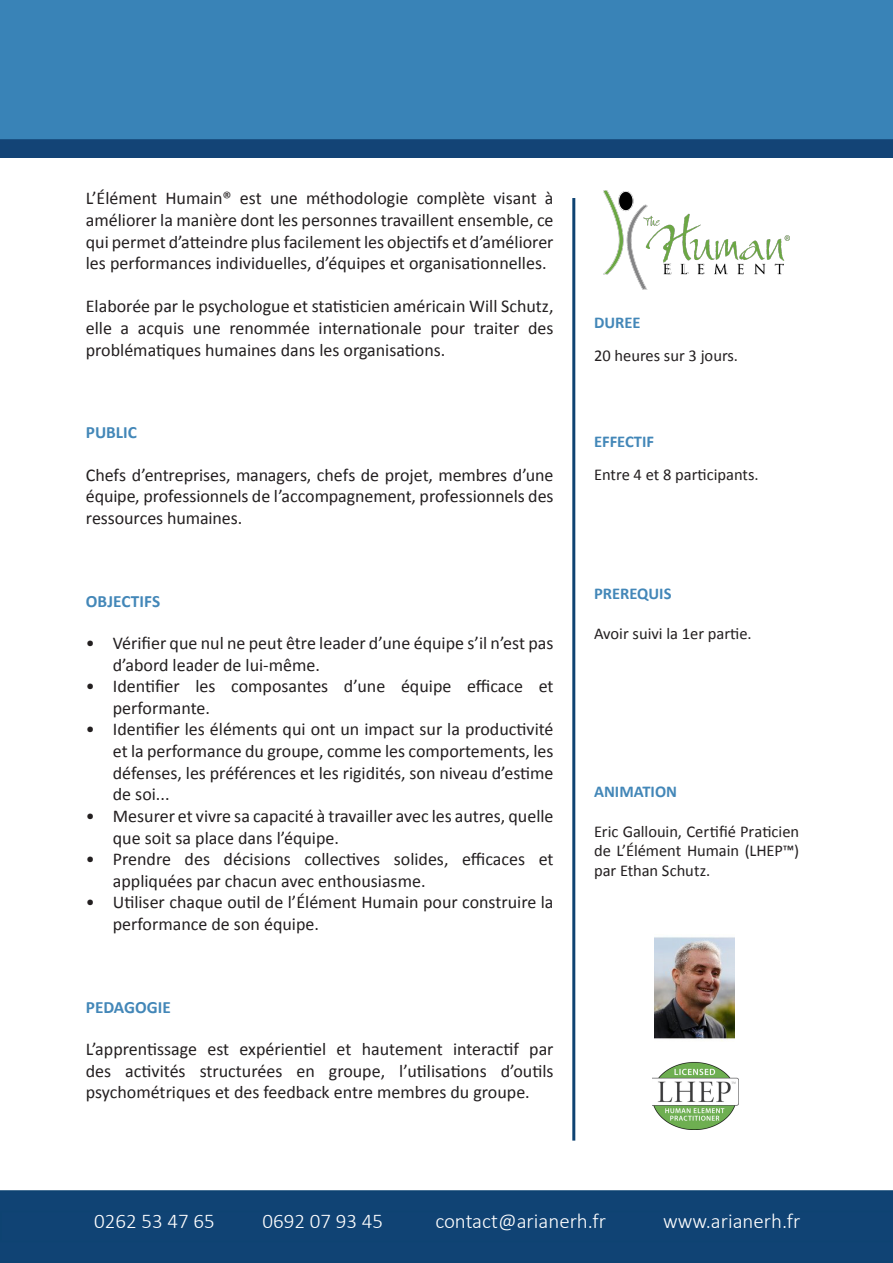
<style>
.page{position:relative;width:893px;height:1263px;background:#fff}
.page>*{position:absolute;margin:0;border:0;box-sizing:border-box;transform-origin:0 0}
.Liste_à_puces{font:300 21px "Calibri";color:#fff}
.Corps_du_texte_-_gau{font:18px/21.6px "Calibri";color:#231f20;text-align:justify}
.Corps_du_texte_-_gau-2{font:700 17.25px "Calibri";color:#4387b8}
.Corps_du_texte_-_gau-3{font:16.5px/19.8px "Calibri";color:#231f20;text-align:justify}
.Corps_du_texte_-_gau-4{font:700 16.5px "Calibri";color:#4387b8}
.Rubrique1{font:700 16.5px "Calibri";color:#4387b8}
</style>
<div class="page">
<hr style="left:572px;top:198px;width:3px;height:942px;background:#0e4372">
<div style="left:0;top:139px;width:893px;height:19px;background:#134476"></div>
<div style="left:0;top:1190px;width:893px;height:73px;background:#104374"></div>
<div style="left:0;top:1211px;width:893px;height:31px;background:#104374"></div>
<div style="left:0;top:0;width:893px;height:138px;background:#3983b7"></div>
<div style="left:0;top:0;width:893px;height:139px;border:2px solid #3983b7"></div>
<img style="left:652px;top:1062px;width:87px;height:68px">
<img style="left:604px;top:191px;width:185px;height:98px">
<img style="left:654px;top:937px;width:81px;height:104px">
<p class="Corps_du_texte_-_gau" style="left:86px;top:187px;width:469px">L’Élément Humain® est une méthodologie complète visant à améliorer la manière dont les personnes travaillent ensemble, ce qui permet d’atteindre plus facilement les objectifs et d’améliorer les performances individuelles, d’équipes et organisationnelles.</p>
<p class="Corps_du_texte_-_gau" style="left:86px;top:295px;width:469px">Elaborée par le psychologue et statisticien américain Will Schutz, elle a acquis une renommée internationale pour traiter des problématiques humaines dans les organisations.</p>
<p class="Corps_du_texte_-_gau-2" style="left:86px;top:420px;width:53px">PUBLIC</p>
<p class="Corps_du_texte_-_gau" style="left:86px;top:463px;width:469px">Chefs d’entreprises, managers, chefs de projet, membres d’une équipe, professionnels de l’accompagnement, professionnels des ressources humaines.</p>
<p class="Corps_du_texte_-_gau-2" style="left:86px;top:589px;width:76px">OBJECTIFS</p>
<p class="Corps_du_texte_-_gau" style="left:113px;top:632px;width:442px;text-indent:-27px">• Vérifier que nul ne peut être leader d’une équipe s’il n’est pas d’abord leader de lui-même.</p>
<p class="Corps_du_texte_-_gau" style="left:113px;top:675px;width:442px;text-indent:-27px">• Identifier les composantes d’une équipe efficace et performante.</p>
<p class="Corps_du_texte_-_gau" style="left:113px;top:718px;width:442px;text-indent:-27px">• Identifier les éléments qui ont un impact sur la productivité et la performance du groupe, comme les comportements, les défenses, les préférences et les rigidités, son niveau d’estime de soi...</p>
<p class="Corps_du_texte_-_gau" style="left:113px;top:805px;width:442px;text-indent:-27px">• Mesurer et vivre sa capacité à travailler avec les autres, quelle que soit sa place dans l’équipe.</p>
<p class="Corps_du_texte_-_gau" style="left:113px;top:848px;width:442px;text-indent:-27px">• Prendre des décisions collectives solides, efficaces et appliquées par chacun avec enthousiasme.</p>
<p class="Corps_du_texte_-_gau" style="left:113px;top:891px;width:442px;text-indent:-27px">• Utiliser chaque outil de l’Élément Humain pour construire la performance de son équipe.</p>
<p class="Corps_du_texte_-_gau-2" style="left:86px;top:995px;width:86px">PEDAGOGIE</p>
<p class="Corps_du_texte_-_gau" style="left:86px;top:1038px;width:469px">L’apprentissage est expérientiel et hautement interactif par des activités structurées en groupe, l’utilisations d’outils psychométriques et des feedback entre membres du groupe.</p>
<p class="Rubrique1" style="left:594px;top:310px;width:48px">DUREE</p>
<p class="Corps_du_texte_-_gau-3" style="left:594px;top:345px;width:146px">20 heures sur 3 jours.</p>
<p class="Rubrique1" style="left:594px;top:430px;width:61px">EFFECTIF</p>
<p class="Corps_du_texte_-_gau-3" style="left:594px;top:464px;width:166px">Entre 4 et 8 participants.</p>
<p class="Corps_du_texte_-_gau-4" style="left:594px;top:582px;width:79px">PREREQUIS</p>
<p class="Corps_du_texte_-_gau-3" style="left:594px;top:623px;width:159px">Avoir suivi la 1er partie.</p>
<p class="Corps_du_texte_-_gau-4" style="left:594px;top:780px;width:84px">ANIMATION</p>
<p class="Corps_du_texte_-_gau-3" style="left:594px;top:821px;width:207px">Eric Gallouin, Certifié Praticien de L’Élément Humain (LHEP™) par Ethan Schutz.</p>
<p class="Liste_à_puces" style="left:94px;top:1208px;width:122px">0262 53 47 65</p>
<p class="Liste_à_puces" style="left:262px;top:1208px;width:122px">0692 07 93 45</p>
<p class="Liste_à_puces" style="left:435px;top:1208px;width:172px">contact@arianerh.fr</p>
<p class="Liste_à_puces" style="left:663px;top:1208px;width:139px">www.arianerh.fr</p>
</div>
